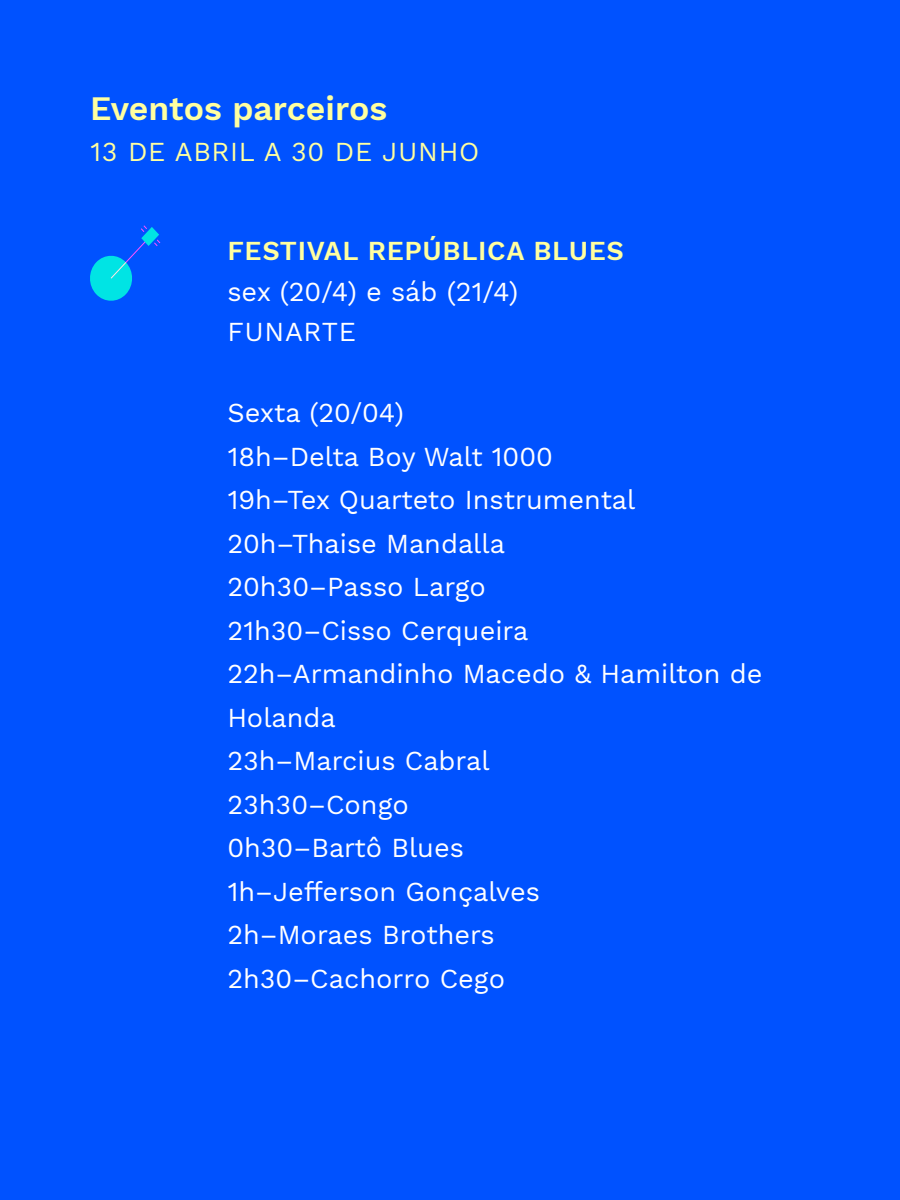
<style>
.page{position:relative;width:900px;height:1200px;background:#0052ff}
.page>*{position:absolute;margin:0;border:0;box-sizing:border-box;transform-origin:0 0}
.t1{font:600 33.75px "Work Sans";color:#ffffa0}
.t2{font:27px/43.5px "Work Sans";color:#fff}
.t3{font:600 27px "Work Sans";letter-spacing:.025em;color:#ffffa0}
.t4{font:27px "Work Sans";letter-spacing:.025em;color:#ffffa0}
</style>
<div class="page">
<svg style="left:90px;top:225px;width:70px;height:76px"></svg>
<p class="t1" style="left:90px;top:89px;width:299px">Eventos parceiros</p>
<p class="t4" style="left:90px;top:135px;width:391px">13 DE ABRIL A 30 DE JUNHO</p>
<p class="t3" style="left:227px;top:235px;width:398px">FESTIVAL REPÚBLICA BLUES</p>
<p class="t2" style="left:227px;top:272px;width:293px;line-height:40.5px">sex (20/4) e sáb (21/4)<br>FUNARTE</p>
<p class="t2" style="left:227px;top:392px;width:537px">Sexta (20/04)<br>18h–Delta Boy Walt 1000<br>19h–Tex Quarteto Instrumental<br>20h–Thaise Mandalla<br>20h30–Passo Largo<br>21h30–Cisso Cerqueira<br>22h–Armandinho Macedo &amp; Hamilton de<br>Holanda<br>23h–Marcius Cabral<br>23h30–Congo<br>0h30–Bartô Blues<br>1h–Jefferson Gonçalves<br>2h–Moraes Brothers<br>2h30–Cachorro Cego</p>
</div>
